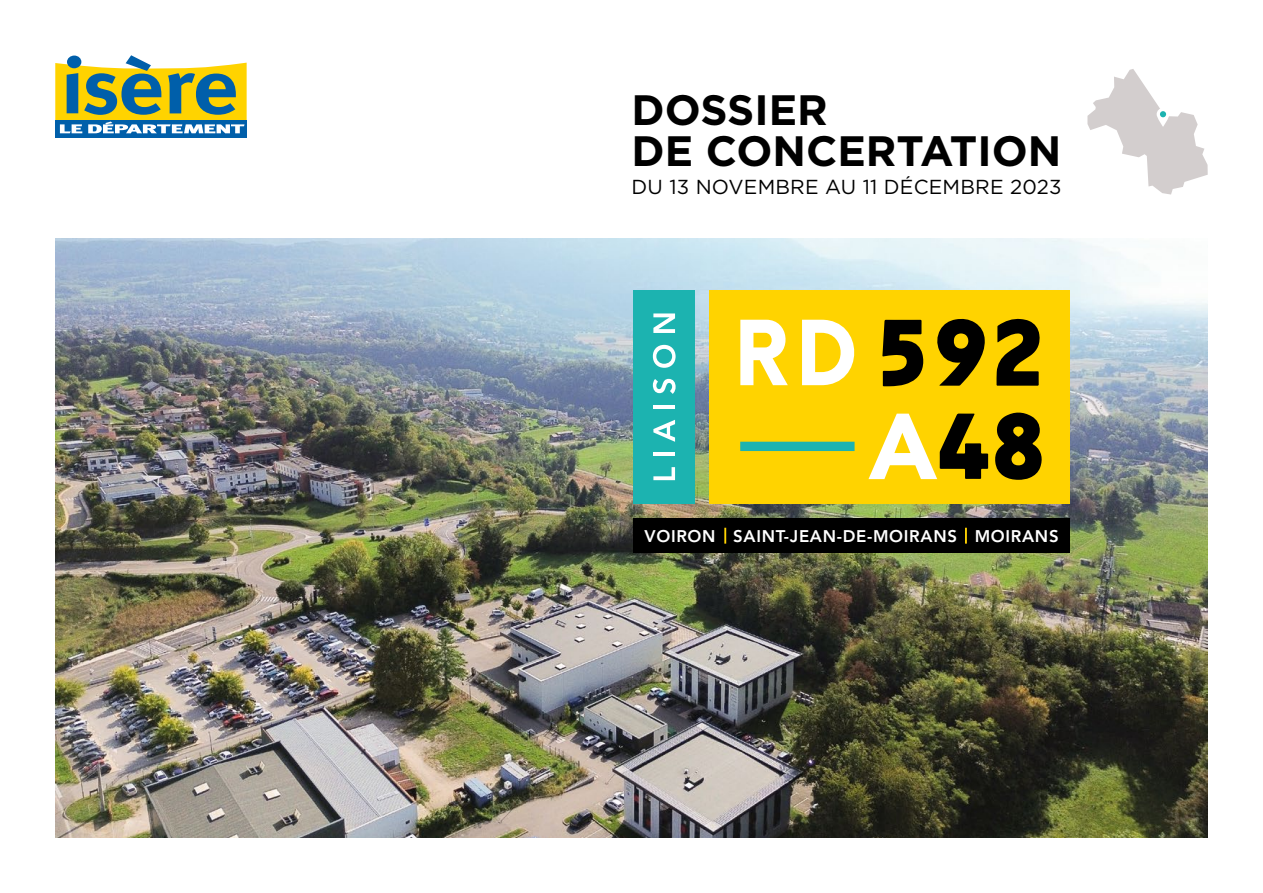
<style>
.page{position:relative;width:1263px;height:893px;background:#fff}
.page>*{position:absolute;margin:0;border:0;box-sizing:border-box;transform-origin:0 0}
.t1{font:700 42.45px/40.7px "Gotham";color:#000}
.t2{font:20.25px "Gotham";letter-spacing:.01em;color:#000}
.t3{font:800 16.8px "Avenir LT Std";letter-spacing:.04em;color:#fff}
</style>
<div class="page">
<div style="left:55px;top:120px;width:192px;height:17px;background:linear-gradient(to right,#005faa,#005faa)"></div>
<svg style="left:55px;top:55px;width:192px;height:78px"></svg>
<svg style="left:1087px;top:69px;width:121px;height:126px"></svg>
<img style="left:55px;top:238px;width:1153px;height:600px">
<div style="left:634px;top:290px;width:61px;height:214px;background:#1cb3b0"></div>
<svg style="left:653px;top:467px;width:22px;height:13px"></svg>
<hr style="left:653px;top:452px;width:22px;height:4px;background:#fff">
<svg style="left:653px;top:420px;width:22px;height:22px"></svg>
<hr style="left:653px;top:405px;width:22px;height:4px;background:#fff">
<svg style="left:653px;top:379px;width:23px;height:15px"></svg>
<svg style="left:653px;top:345px;width:23px;height:23px"></svg>
<svg style="left:653px;top:313px;width:22px;height:20px"></svg>
<div style="left:709px;top:290px;width:360px;height:214px;background:#ffd300"></div>
<div style="left:634px;top:518px;width:435px;height:35px;background:#000"></div>
<svg style="left:740px;top:320px;width:48px;height:65px"></svg>
<svg style="left:802px;top:320px;width:53px;height:65px"></svg>
<svg style="left:995px;top:412px;width:47px;height:68px"></svg>
<svg style="left:868px;top:414px;width:120px;height:65px"></svg>
<svg style="left:937px;top:318px;width:48px;height:68px"></svg>
<svg style="left:996px;top:318px;width:44px;height:68px"></svg>
<svg style="left:882px;top:320px;width:42px;height:66px"></svg>
<div style="left:740px;top:442px;width:114px;height:9px;background:#1db3b0"></div>
<svg style="left:724px;top:528px;width:2px;height:16px"></svg>
<svg style="left:965px;top:528px;width:2px;height:16px"></svg>
<h1 class="t1" style="left:631px;top:89px;width:431px">DOSSIER<br>DE CONCERTATION</h1>
<p class="t2" style="left:631px;top:174px;width:432px">DU 13 NOVEMBRE AU 11 DÉCEMBRE 2023</p>
<p class="t3" style="left:644px;top:526px;width:416px">VOIRON SAINT-JEAN-DE-MOIRANS MOIRANS</p>
</div>
